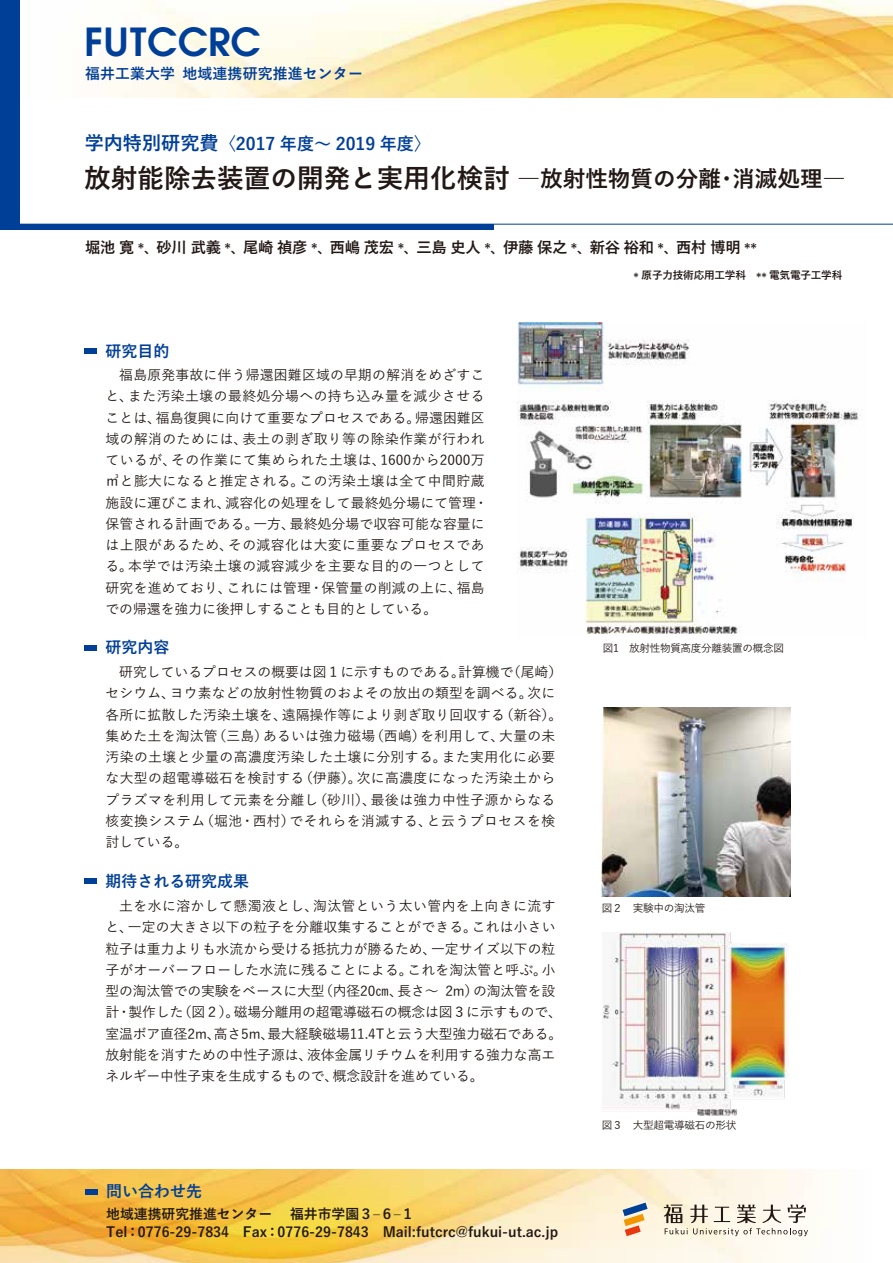
<style>
.page{position:relative;width:893px;height:1263px;background:#fff}
.page>*{position:absolute;margin:0;border:0;box-sizing:border-box;transform-origin:0 0}
.t1{font:600 38.4px "Avant Garde";letter-spacing:.015em;color:#003f98}
.t2{font:700 26.55px "Yu Go";color:#221815}
.t3{font:700 17.25px "Yu Go";color:#003f98}
.t4{font:700 15.9px "Yu Go";color:#003f98}
.t5{font:700 15.3px "Yu Go";letter-spacing:-.02em;color:#221815}
.t6{font:700 14.85px "Yu Go";letter-spacing:.01em;color:#003f98}
.t7{font:500 13.8px/21.3px "Yu Go";letter-spacing:.01em;color:#221815}
.t8{font:700 13.8px/18px "Yu Go";color:#221815}
.t9{font:500 10.65px "Yu Go";letter-spacing:-.03em;color:#221815}
.t10{font:700 10.65px "Yu Go";letter-spacing:-.02em;color:#221815}
.s1{font-size:19.2px}
.s2{font-size:22.65px}
.s3{font-size:12.75px}
</style>
<div class="page">
<svg style="left:0;top:1169px;width:813px;height:94px;background:#f8d584"></svg>
<img style="left:107px;top:0;width:786px;height:98px">
<div style="left:0;top:0;width:20px;height:230px;background:#003f98"></div>
<div style="left:0;top:224px;width:493px;height:6px;background:#003f98"></div>
<hr style="left:0;top:224px;width:893px;height:1px;background:#003f98">
<svg style="left:664px;top:1204px;width:144px;height:32px"></svg>
<svg style="left:623px;top:1202px;width:25px;height:34px"></svg>
<div style="left:85px;top:1189px;width:13px;height:6px;background:#003f98"></div>
<div style="left:84px;top:348px;width:13px;height:6px;background:#003f98"></div>
<div style="left:84px;top:645px;width:13px;height:5px;background:#003f98"></div>
<div style="left:84px;top:879px;width:13px;height:5px;background:#003f98"></div>
<img style="left:517px;top:322px;width:344px;height:312px">
<img style="left:602px;top:707px;width:188px;height:190px">
<img style="left:603px;top:932px;width:186px;height:184px">
<h1 class="t1" style="left:84px;top:17px;width:178px">FUTCCRC</h1>
<p class="t6" style="left:85px;top:65px;width:279px">福井工業大学 地域連携研究推進センター</p>
<p class="t3" style="left:85px;top:134px;width:348px"><span class="s1">学内特別研究費</span>〈2017 年度～ 2019 年度〉</p>
<h2 class="t2" style="left:84px;top:164px;width:763px">放射能除去装置の開発と実用化検討 <span class="s2">―放射性物質の分離・消滅処理―</span></h2>
<p class="t5" style="left:85px;top:239px;width:673px">堀池 寛 <span class="s3">*、</span>砂川 武義 <span class="s3">*、</span>尾崎 禎彦 <span class="s3">*、</span>西嶋 茂宏 <span class="s3">*、</span>三島 史人 <span class="s3">*、</span>伊藤 保之 <span class="s3">*、</span>新谷 裕和 <span class="s3">*、</span>西村 博明 <span class="s3">**</span></p>
<p class="t4" style="left:105px;top:342px;width:65px">研究目的</p>
<p class="t7" style="left:105px;top:363px;width:384px">　福島原発事故に伴う帰還困難区域の早期の解消をめざすこと、また汚染土壌の最終処分場への持ち込み量を減少させることは、福島復興に向けて重要なプロセスである。帰還困難区域の解消のためには、表土の剥ぎ取り等の除染作業が行われているが、その作業にて集められた土壌は、1600から2000万㎥と膨大になると推定される。この汚染土壌は全て中間貯蔵施設に運びこまれ、減容化の処理をして最終処分場にて管理・保管される計画である。一方、最終処分場で収容可能な容量には上限があるため、その減容化は大変に重要なプロセスである。本学では汚染土壌の減容減少を主要な目的の一つとして研究を進めており、これには管理・保管量の削減の上に、福島での帰還を強力に後押しすることも目的としている。</p>
<p class="t4" style="left:105px;top:638px;width:65px">研究内容</p>
<p class="t7" style="left:105px;top:660px;width:458px">　研究しているプロセスの概要は図１に示すものである。計算機で（尾崎）セシウム、ヨウ素などの放射性物質のおよその放出の類型を調べる。次に各所に拡散した汚染土壌を、遠隔操作等により剥ぎ取り回収する（新谷）。集めた土を淘汰管（三島）あるいは強力磁場（西嶋）を利用して、大量の未汚染の土壌と少量の高濃度汚染した土壌に分別する。また実用化に必要な大型の超電導磁石を検討する（伊藤）。次に高濃度になった汚染土からプラズマを利用して元素を分離し（砂川）、最後は強力中性子源からなる核変換システム（堀池・西村）でそれらを消滅する、と云うプロセスを検討している。</p>
<p class="t4" style="left:105px;top:872px;width:145px">期待される研究成果</p>
<p class="t7" style="left:105px;top:893px;width:458px">　土を水に溶かして懸濁液とし、淘汰管という太い管内を上向きに流すと、一定の大きさ以下の粒子を分離収集することができる。これは小さい粒子は重力よりも水流から受ける抵抗力が勝るため、一定サイズ以下の粒子がオーバーフローした水流に残ることによる。これを淘汰管と呼ぶ。小型の淘汰管での実験をベースに大型（内径20㎝、長さ～ 2m）の淘汰管を設計・製作した（図２）。磁場分離用の超電導磁石の概念は図３に示すもので、室温ボア直径2m、高さ5m、最大経験磁場11.4Tと云う大型強力磁石である。放射能を消すための中性子源は、液体金属リチウムを利用する強力な高エネルギー中性子束を生成するもので、概念設計を進めている。</p>
<p class="t4" style="left:106px;top:1182px;width:97px">問い合わせ先</p>
<p class="t8" style="left:106px;top:1205px;width:453px">地域連携研究推進センター 　福井市学園３‒６‒１<br>Tel：0776-29-7834　Fax：0776-29-7843　Mail:futcrc@fukui-ut.ac.jp</p>
<p class="t10" style="left:634px;top:269px;width:210px">* 原子力技術応用工学科　** 電気電子工学科</p>
<p class="t9" style="left:603px;top:639px;width:183px">図1　放射性物質高度分離装置の概念図</p>
<p class="t9" style="left:602px;top:898px;width:115px">図２　実験中の淘汰管　</p>
<p class="t9" style="left:602px;top:1116px;width:136px">図３　大型超電導磁石の形状</p>
</div>
